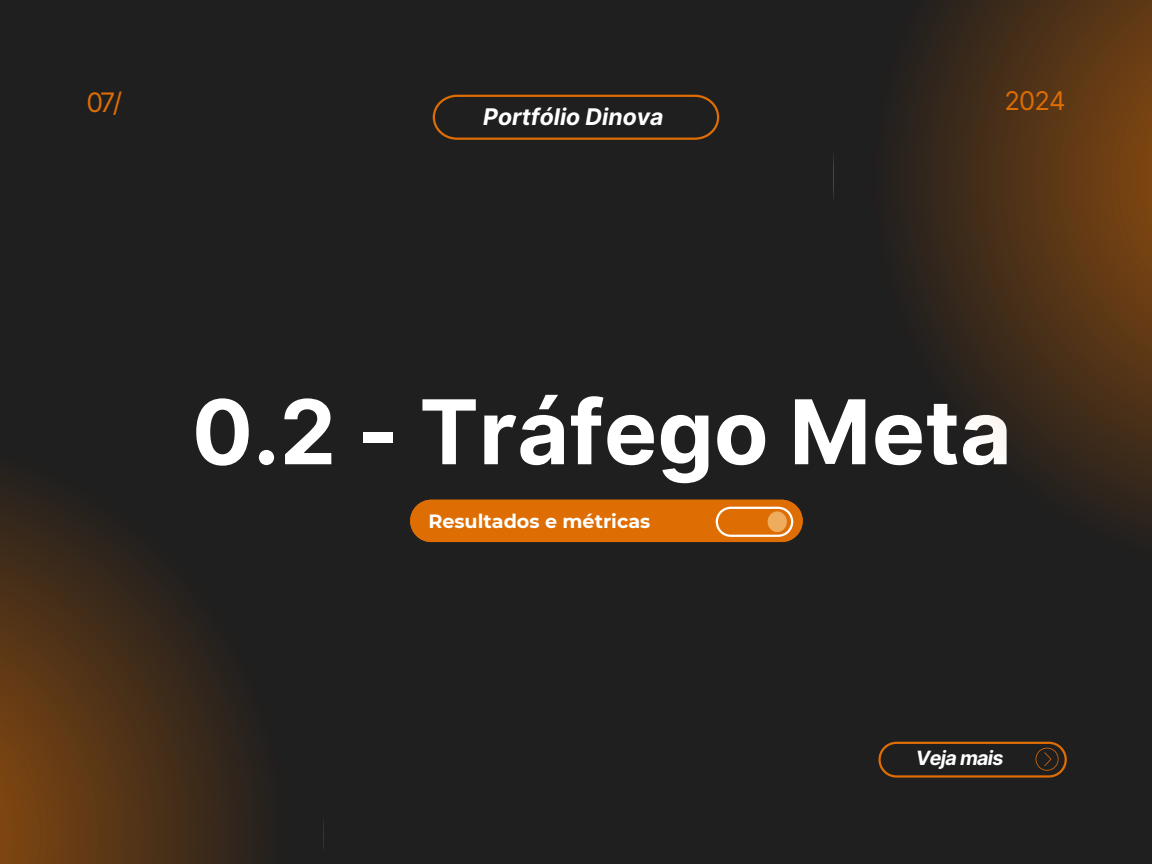
<style>
.page{position:relative;width:1152px;height:864px;background:#201f1f}
.page>*{position:absolute;margin:0;border:0;box-sizing:border-box;transform-origin:0 0}
.t1{font:700 89.25px "Inter";color:#fff}
.t2{font:26.85px "Inter";color:#de6d03}
.t3{font:25.8px "Inter";color:#de6d03}
.t4{font:italic 700 22.95px "Inter";color:#fff}
.t5{font:italic 700 19.65px "Inter";letter-spacing:-.035em;color:#fff}
.t6{font:700 19.2px "Montserrat";color:#fff}
</style>
<div class="page">
<svg style="left:433px;top:95px;width:286px;height:45px"></svg>
<svg style="left:878px;top:742px;width:189px;height:36px"></svg>
<svg style="left:410px;top:500px;width:393px;height:42px"></svg>
<svg style="left:0;top:484px;width:255px;height:380px"></svg>
<svg style="left:833px;top:0;width:319px;height:527px"></svg>
<h4 class="t2" style="left:86px;top:86px;width:37px">07/</h4>
<h3 class="t3" style="left:1005px;top:85px;width:63px">2024</h3>
<p class="t4" style="left:483px;top:103px;width:182px">Portfólio Dinova</p>
<h2 class="t1" style="left:192px;top:378px;width:821px">0.2 - Tráfego Meta</h2>
<p class="t6" style="left:428px;top:509px;width:223px">Resultados e métricas</p>
<h1 class="t5" style="left:916px;top:746px;width:89px">Veja mais</h1>
</div>
